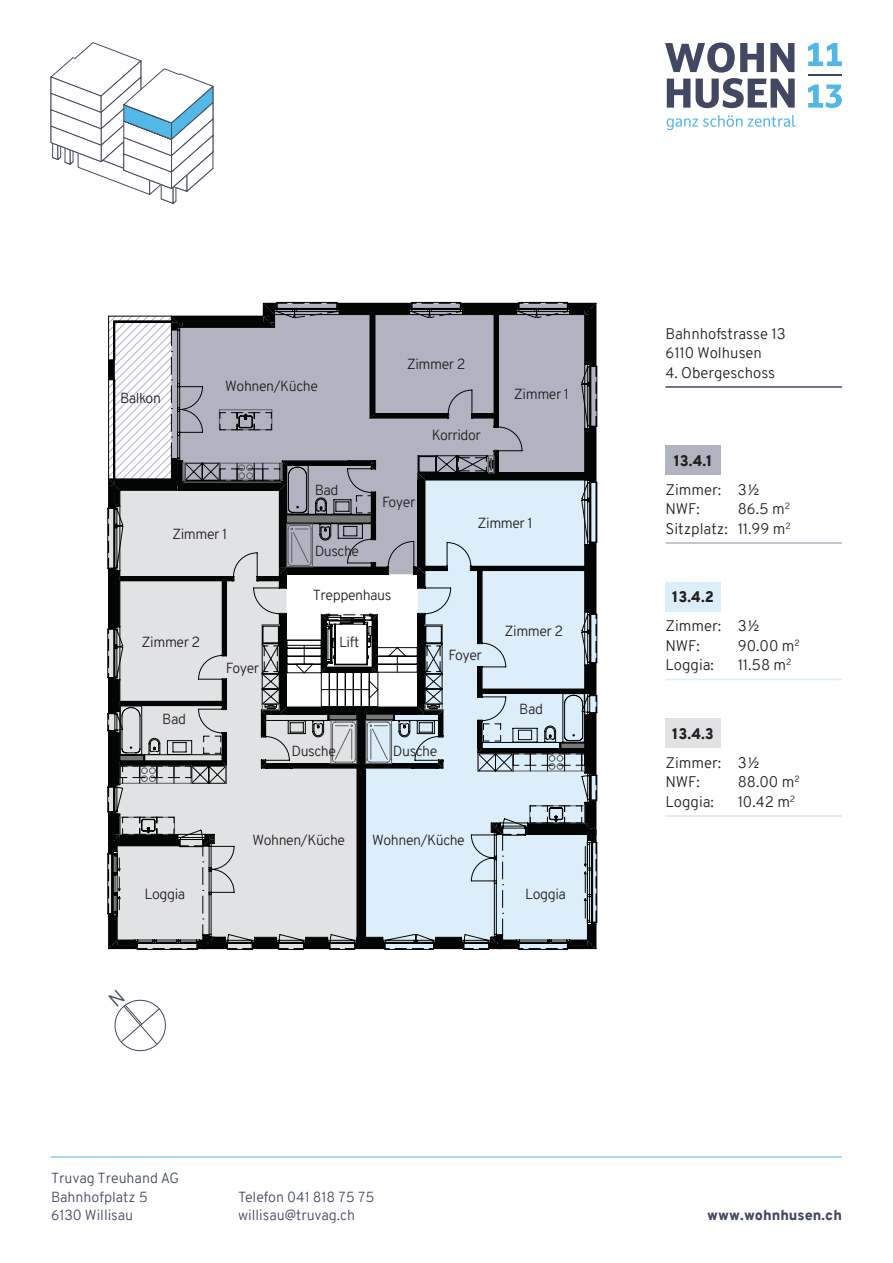
<style>
.page{position:relative;width:893px;height:1263px;background:#fff}
.page>*{position:absolute;margin:0;border:0;box-sizing:border-box;transform-origin:0 0}
.t1{font:300 15px/19.5px "Overpass";color:#231f20}
.t2{font:900 15px "Overpass";color:#231f20}
.t3{font:300 14.25px "Overpass";letter-spacing:-.03em;color:#231f20}
.t4{font:300 14.25px/18.8px "Overpass";color:#424861}
.t5{font:900 14.25px "Overpass";color:#424861}
</style>
<div class="page">
<hr style="left:597px;top:366px;width:1px;height:60px;background:#030505">
<hr style="left:597px;top:842px;width:1px;height:80px;background:#030505">
<svg style="left:107px;top:302px;width:490px;height:648px;background:#b0b6bc"></svg>
<hr style="left:51px;top:1157px;width:791px;height:1px;background:#50b7e8">
<svg style="left:665px;top:43px;width:130px;height:65px"></svg>
<svg style="left:667px;top:115px;width:129px;height:15px"></svg>
<hr style="left:808px;top:74px;width:34px;height:2px;background:#424861">
<svg style="left:808px;top:85px;width:34px;height:23px"></svg>
<svg style="left:808px;top:43px;width:34px;height:23px"></svg>
<hr style="left:665px;top:386px;width:177px;height:2px;background:#424861">
<hr style="left:665px;top:542px;width:177px;height:2px;background:#b2b3c0">
<hr style="left:665px;top:679px;width:177px;height:1px;background:#dbeef9">
<hr style="left:665px;top:815px;width:177px;height:2px;background:#e1e2e4">
<div style="left:665px;top:445px;width:56px;height:30px;background:#b2b3c0"></div>
<div style="left:665px;top:582px;width:56px;height:30px;background:#dbeef9"></div>
<div style="left:665px;top:718px;width:56px;height:30px;background:#e1e2e4"></div>
<svg style="left:50px;top:42px;width:164px;height:162px"></svg>
<svg style="left:114px;top:999px;width:52px;height:53px"></svg>
<p class="t3" style="left:120px;top:387px;width:42px">Balkon</p>
<p class="t3" style="left:225px;top:375px;width:94px">Wohnen/Küche</p>
<p class="t3" style="left:172px;top:524px;width:56px">Zimmer 1</p>
<p class="t3" style="left:315px;top:479px;width:25px">Bad</p>
<p class="t3" style="left:315px;top:541px;width:46px">Dusche</p>
<p class="t3" style="left:407px;top:354px;width:60px">Zimmer 2</p>
<p class="t3" style="left:432px;top:425px;width:51px">Korridor</p>
<p class="t3" style="left:382px;top:492px;width:35px">Foyer</p>
<p class="t3" style="left:514px;top:384px;width:56px">Zimmer 1</p>
<p class="t3" style="left:477px;top:513px;width:56px">Zimmer 1</p>
<p class="t3" style="left:142px;top:631px;width:60px">Zimmer 2</p>
<p class="t3" style="left:162px;top:709px;width:25px">Bad</p>
<p class="t3" style="left:226px;top:658px;width:35px">Foyer</p>
<p class="t3" style="left:313px;top:584px;width:80px">Treppenhaus</p>
<p class="t3" style="left:339px;top:632px;width:22px">Lift</p>
<p class="t3" style="left:449px;top:645px;width:35px">Foyer</p>
<p class="t3" style="left:291px;top:741px;width:46px">Dusche</p>
<p class="t3" style="left:393px;top:741px;width:46px">Dusche</p>
<p class="t3" style="left:504px;top:621px;width:60px">Zimmer 2</p>
<p class="t3" style="left:519px;top:699px;width:25px">Bad</p>
<p class="t3" style="left:252px;top:830px;width:94px">Wohnen/Küche</p>
<p class="t3" style="left:372px;top:830px;width:94px">Wohnen/Küche</p>
<p class="t3" style="left:145px;top:884px;width:42px">Loggia</p>
<p class="t3" style="left:525px;top:884px;width:42px">Loggia</p>
<p class="t1" style="left:665px;top:324px;width:122px">Bahnhofstrasse 13<br>6110 Wolhusen</p>
<p class="t1" style="left:665px;top:363px;width:111px">4. Obergeschoss</p>
<p class="t2" style="left:674px;top:450px;width:40px">13.4.1</p>
<p class="t1" style="left:665px;top:480px;width:96px">Zimmer: 3½<br>NWF:</p>
<p class="t1" style="left:665px;top:499px;width:127px;text-align:right">86.5 m<sup>2<br></sup>Sitzplatz: 11.99 m<sup>2</sup></p>
<p class="t2" style="left:672px;top:586px;width:43px">13.4.2</p>
<p class="t1" style="left:665px;top:616px;width:96px">Zimmer: 3½<br>NWF:</p>
<p class="t1" style="left:738px;top:636px;width:64px">90.00 m<sup>2</sup></p>
<p class="t1" style="left:665px;top:655px;width:50px">Loggia:</p>
<p class="t1" style="left:738px;top:655px;width:55px">11.58 m<sup>2</sup></p>
<p class="t2" style="left:672px;top:723px;width:43px">13.4.3</p>
<p class="t1" style="left:665px;top:753px;width:96px">Zimmer: 3½<br>NWF:</p>
<p class="t1" style="left:738px;top:772px;width:63px">88.00 m<sup>2</sup></p>
<p class="t1" style="left:665px;top:792px;width:50px">Loggia:</p>
<p class="t1" style="left:738px;top:792px;width:59px">10.42 m<sup>2</sup></p>
<p class="t4" style="left:51px;top:1169px;width:130px">Truvag Treuhand AG<br>Bahnhofplatz 5<br>6130 Willisau</p>
<p class="t4" style="left:238px;top:1187px;width:138px">Telefon 041 818 75 75 willisau@truvag.ch</p>
<p class="t5" style="left:707px;top:1205px;width:136px">www.wohnhusen.ch</p>
</div>
